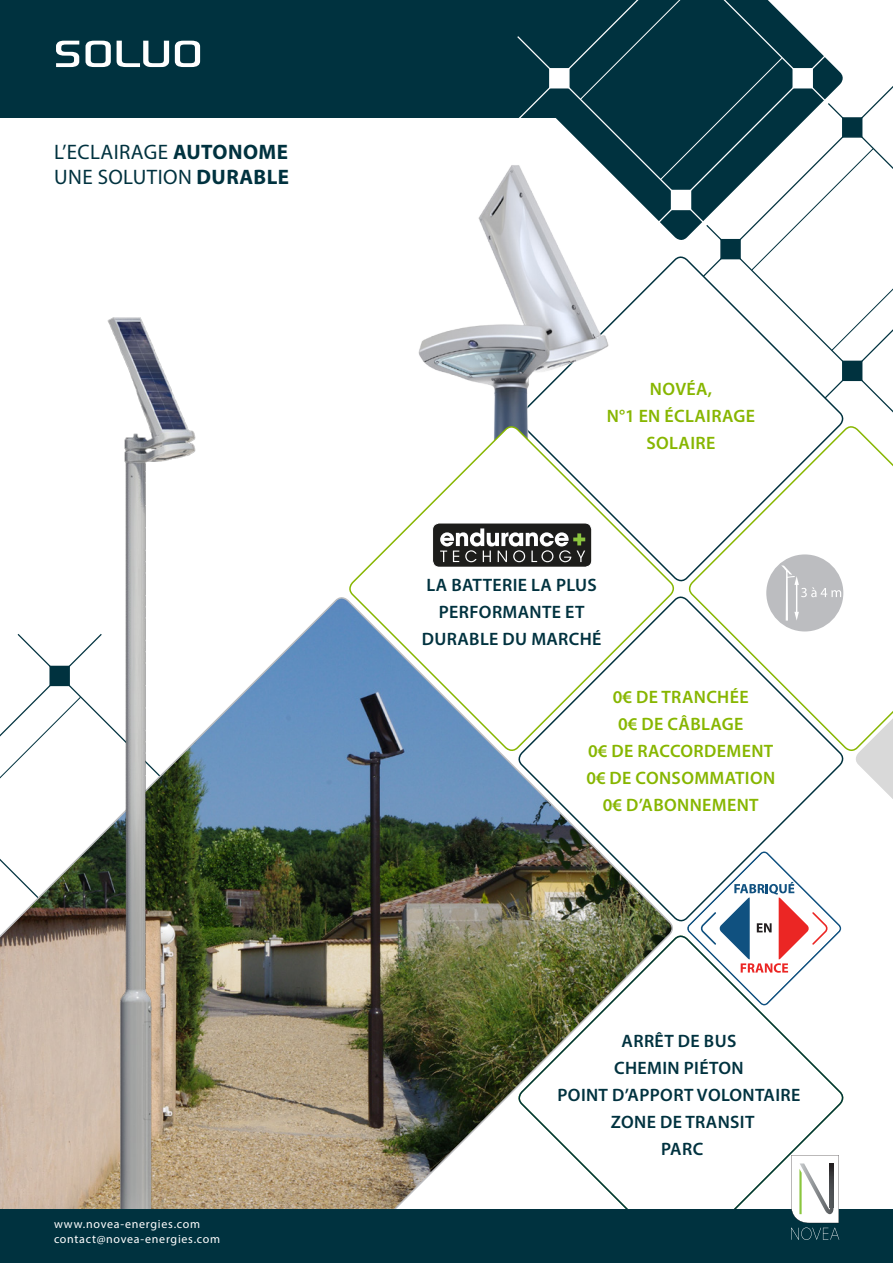
<style>
.page{position:relative;width:893px;height:1263px;background:#fff}
.page>*{position:absolute;margin:0;border:0;box-sizing:border-box;transform-origin:0 0}
.t1{font:54px "Sony Sketch EF";color:#fff}
.t2{font:21px "Myriad Pro";letter-spacing:.02em;color:#00323f}
.t3{font:600 18px "Myriad Pro";letter-spacing:.02em;color:#00323f}
.t4{font:600 18px "Myriad Pro";letter-spacing:.02em;color:#87b600}
.t5{font:12px/14.4px "Myriad Pro";letter-spacing:.06em;color:#fff}
.s1{font-weight:700}
</style>
<div class="page">
<div style="left:0;top:0;width:703px;height:117px;background:#00323f"></div>
<svg style="left:516px;top:0;width:377px;height:413px"></svg>
<div style="left:842px;top:117px;width:20px;height:21px;background:#00323f;border:2px solid #00323f"></div>
<div style="left:842px;top:361px;width:20px;height:20px;background:#00323f"></div>
<div style="left:720px;top:239px;width:21px;height:20px;background:#00323f;border:2px solid #00323f"></div>
<svg style="left:677px;top:254px;width:169px;height:328px"></svg>
<svg style="left:686px;top:424px;width:207px;height:327px"></svg>
<svg style="left:676px;top:594px;width:170px;height:328px"></svg>
<svg style="left:852px;top:700px;width:41px;height:99px"></svg>
<img style="left:223px;top:597px;width:453px;height:612px">
<img style="left:418px;top:142px;width:263px;height:298px">
<img style="left:0;top:317px;width:223px;height:892px">
<svg style="left:516px;top:933px;width:328px;height:276px"></svg>
<svg style="left:687px;top:851px;width:154px;height:154px"></svg>
<div style="left:766px;top:554px;width:77px;height:77px;background:#bcbdc0;border-radius:50%"></div>
<svg style="left:781px;top:565px;width:60px;height:56px"></svg>
<svg style="left:347px;top:424px;width:330px;height:330px"></svg>
<div style="left:433px;top:523px;width:159px;height:44px;background:#1d1d1b;border-radius:7px"></div>
<div style="left:432px;top:523px;width:160px;height:44px;border:1px solid #fff;border-radius:7px"></div>
<svg style="left:440px;top:528px;width:145px;height:34px"></svg>
<div style="left:0;top:1209px;width:893px;height:54px;background:#00323f"></div>
<svg style="left:791px;top:1155px;width:48px;height:85px"></svg>
<img style="left:830px;top:1163px;width:3px;height:44px">
<p class="t1" style="left:54px;top:23px;width:151px">SOLUO</p>
<p class="t2" style="left:54px;top:139px;width:235px">L’ECLAIRAGE <span class="s1">AUTONOME</span></p>
<p class="t2" style="left:54px;top:164px;width:236px">UNE SOLUTION <span class="s1">DURABLE</span></p>
<p class="t5" style="left:54px;top:1217px;width:168px">www.novea-energies.com contact@novea-energies.com</p>
<p class="t4" style="left:650px;top:378px;width:64px">NOVÉA,</p>
<p class="t4" style="left:607px;top:405px;width:150px">N°1 EN ÉCLAIRAGE</p>
<p class="t4" style="left:646px;top:432px;width:70px">SOLAIRE</p>
<p class="t3" style="left:426px;top:574px;width:172px">LA BATTERIE LA PLUS</p>
<p class="t3" style="left:439px;top:601px;width:147px">PERFORMANTE ET</p>
<p class="t3" style="left:422px;top:628px;width:181px">DURABLE DU MARCHÉ</p>
<p class="t4" style="left:613px;top:685px;width:137px">0€ DE TRANCHÉE</p>
<p class="t4" style="left:618px;top:712px;width:127px">0€ DE CÂBLAGE</p>
<p class="t4" style="left:588px;top:739px;width:187px">0€ DE RACCORDEMENT</p>
<p class="t4" style="left:586px;top:766px;width:190px">0€ DE CONSOMMATION</p>
<p class="t4" style="left:603px;top:793px;width:157px">0€ D’ABONNEMENT</p>
<p class="t3" style="left:622px;top:1029px;width:116px">ARRÊT DE BUS</p>
<p class="t3" style="left:614px;top:1056px;width:131px">CHEMIN PIÉTON</p>
<p class="t3" style="left:558px;top:1083px;width:244px">POINT D’APPORT VOLONTAIRE</p>
<p class="t3" style="left:611px;top:1110px;width:145px">ZONE DE TRANSIT</p>
<p class="t3" style="left:661px;top:1137px;width:44px">PARC</p>
</div>
